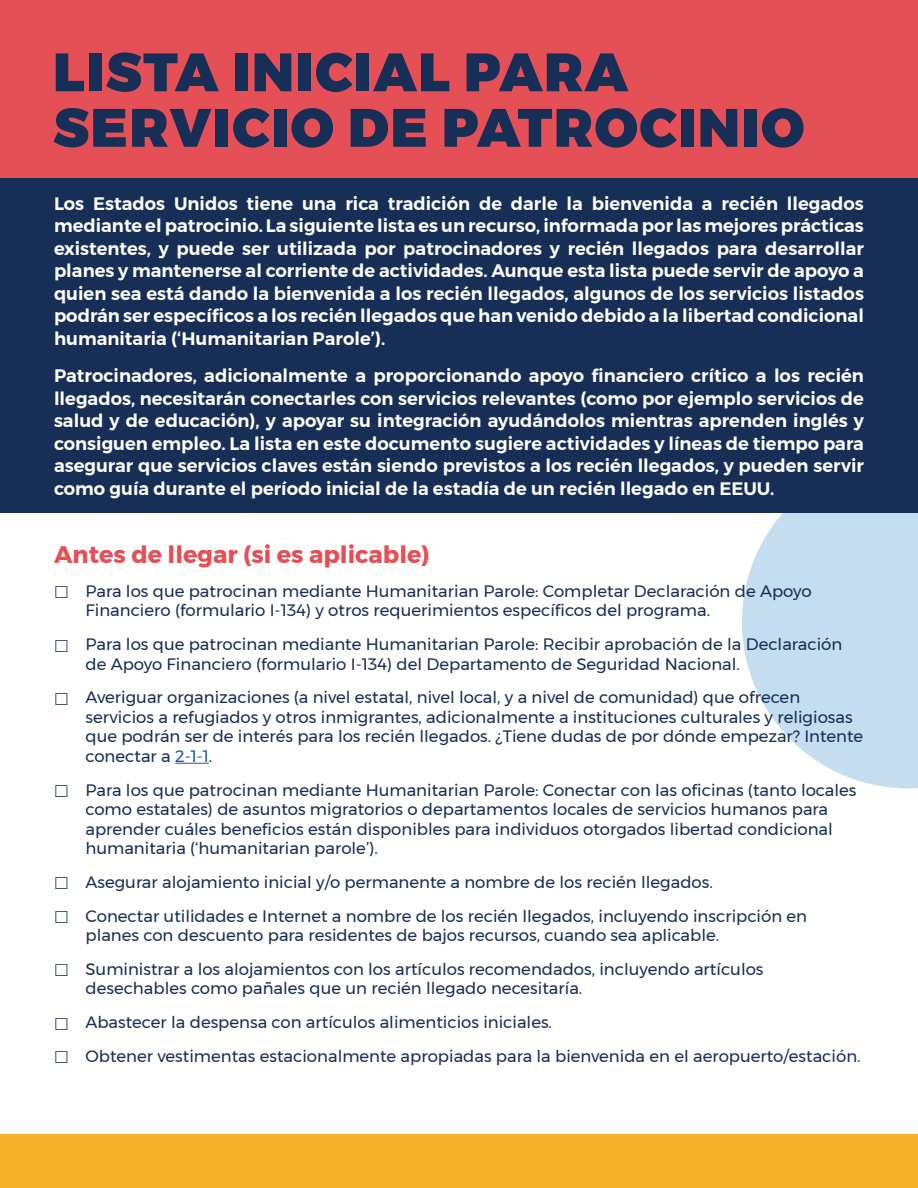
<style>
.page{position:relative;width:918px;height:1188px;background:#fff}
.page>*{position:absolute;margin:0;border:0;box-sizing:border-box;transform-origin:0 0}
.t1{font:900 54px "Montserrat";letter-spacing:.03em;color:#172f57}
.t2{font:700 24px "Montserrat";color:#e55056}
.t3{font:600 18px/22.5px "Montserrat";color:#fff;text-align:justify}
.t4{font:16.5px/19.5px "Montserrat";color:#172f57}
.s1{color:#175d9e}
</style>
<div class="page">
<svg style="left:742px;top:513px;width:176px;height:275px;fill:#c5ddf0"></svg>
<div style="left:0;top:0;width:918px;height:190px;background:#e55056"></div>
<div style="left:0;top:179px;width:918px;height:334px;background:#172f57"></div>
<hr style="left:175px;top:763px;width:34px;height:1px;background:#175d9e">
<div style="left:0;top:1134px;width:918px;height:54px;background:#f7b22d"></div>
<p class="t1" style="left:53px;top:28px;width:576px">LISTA INICIAL PARA</p>
<p class="t1" style="left:53px;top:83px;width:753px">SERVICIO DE PATROCINIO</p>
<p class="t3" style="left:54px;top:192px;width:812px">Los Estados Unidos tiene una rica tradición de darle la bienvenida a recién llegados mediante el patrocinio. La siguiente lista es un recurso, informada por las mejores prácticas existentes, y puede ser utilizada por patrocinadores y recién llegados para desarrollar planes y mantenerse al corriente de actividades. Aunque esta lista puede servir de apoyo a quien sea está dando la bienvenida a los recién llegados, algunos de los servicios listados podrán ser específicos a los recién llegados que han venido debido a la libertad condicional humanitaria (‘Humanitarian Parole’).</p>
<p class="t3" style="left:54px;top:364px;width:812px">Patrocinadores, adicionalmente a proporcionando apoyo financiero crítico a los recién llegados, necesitarán conectarles con servicios relevantes (como por ejemplo servicios de salud y de educación), y apoyar su integración ayudándolos mientras aprenden inglés y consiguen empleo. La lista en este documento sugiere actividades y líneas de tiempo para asegurar que servicios claves están siendo previstos a los recién llegados, y pueden servir como guía durante el período inicial de la estadía de un recién llegado en EEUU.</p>
<p class="t2" style="left:54px;top:535px;width:377px">Antes de llegar (si es aplicable)</p>
<p class="t4" style="left:86px;top:581px;width:728px">Para los que patrocinan mediante Humanitarian Parole: Completar Declaración de Apoyo<br>Financiero (formulario I-134) y otros requerimientos específicos del programa.</p>
<p class="t4" style="left:86px;top:634px;width:758px">Para los que patrocinan mediante Humanitarian Parole: Recibir aprobación de la Declaración de Apoyo Financiero (formulario I-134) del Departamento de Seguridad Nacional.</p>
<p class="t4" style="left:86px;top:688px;width:779px">Averiguar organizaciones (a nivel estatal, nivel local, y a nivel de comunidad) que ofrecen servicios a refugiados y otros inmigrantes, adicionalmente a instituciones culturales y religiosas que podrán ser de interés para los recién llegados. ¿Tiene dudas de por dónde empezar? Intente conectar a <span class="s1">2-1-1</span>.</p>
<p class="t4" style="left:86px;top:780px;width:772px">Para los que patrocinan mediante Humanitarian Parole: Conectar con las oficinas (tanto locales como estatales) de asuntos migratorios o departamentos locales de servicios humanos para aprender cuáles beneficios están disponibles para individuos otorgados libertad condicional humanitaria (‘humanitarian parole’).</p>
<p class="t4" style="left:86px;top:872px;width:629px">Asegurar alojamiento inicial y/o permanente a nombre de los recién llegados.</p>
<p class="t4" style="left:86px;top:906px;width:723px">Conectar utilidades e Internet a nombre de los recién llegados, incluyendo inscripción en planes con descuento para residentes de bajos recursos, cuando sea aplicable.</p>
<p class="t4" style="left:86px;top:959px;width:680px">Suministrar a los alojamientos con los artículos recomendados, incluyendo artículos desechables como pañales que un recién llegado necesitaría.</p>
<p class="t4" style="left:86px;top:1012px;width:468px">Abastecer la despensa con artículos alimenticios iniciales.</p>
<p class="t4" style="left:86px;top:1046px;width:777px">Obtener vestimentas estacionalmente apropiadas para la bienvenida en el aeropuerto/estación.</p>
</div>
